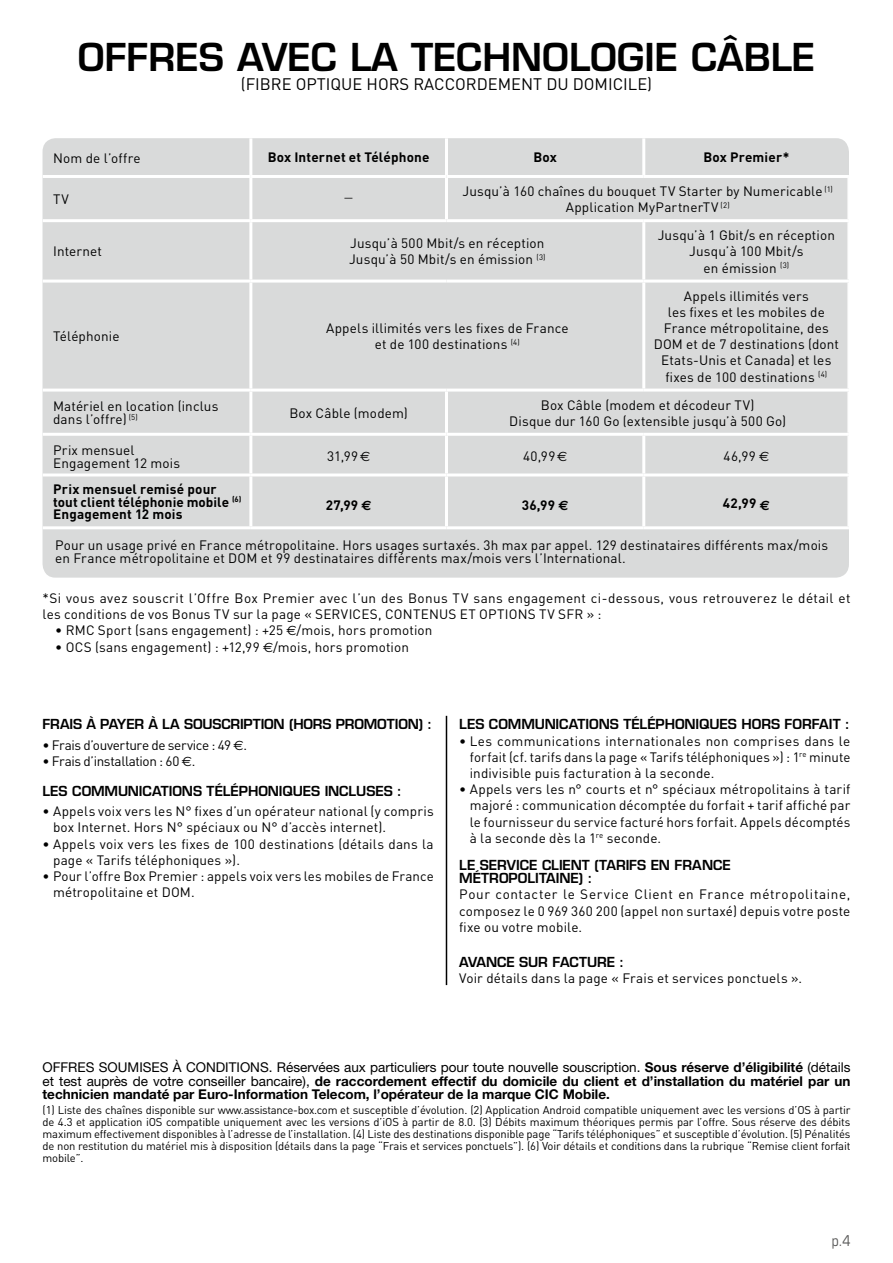
<style>
.page{position:relative;width:893px;height:1263px;background:#fff}
.page>*{position:absolute;margin:0;border:0;box-sizing:border-box;transform-origin:0 0}
.t1{font:600 37.5px "Eurostile LT Std";color:#000}
.t2{font:16.5px "DIN";color:#000}
.t3{font:condensed 15px "Eurostile LT Std";color:#565655}
.t4{font:13.5px/16.2px "DIN";letter-spacing:.01em;color:#000}
.t5{font:700 13.5px/13.5px "Helvetica Neue LT Std";color:#000;text-align:justify}
.t6{font:600 13.5px/13.5px "Eurostile LT Std";letter-spacing:-.005em;color:#000}
.t7{font:700 13.5px/12.8px "DINOT";letter-spacing:.01em;color:#000}
.t8{font:13.5px "DIN";letter-spacing:-.03em;color:#000}
.t9{font:11.25px/12px "DIN";letter-spacing:-.01em;color:#000;text-align:justify}
.t10{font:10.5px "DIN";color:#000}
.s1{font-family:"Euro Sans Std"}
.s2{font-weight:400}
</style>
<div class="page">
<hr style="left:446px;top:716px;width:1px;height:269px;background:#000">
<div style="left:43px;top:138px;width:806px;height:440px;background:#d9dada;border-radius:13px"></div>
<hr style="left:249px;top:138px;width:3px;height:37px;background:#fff">
<hr style="left:445px;top:138px;width:3px;height:37px;background:#fff">
<hr style="left:43px;top:175px;width:208px;height:3px;background:#fff">
<hr style="left:251px;top:175px;width:195px;height:3px;background:#fff">
<hr style="left:249px;top:178px;width:3px;height:41px;background:#fff">
<hr style="left:446px;top:175px;width:198px;height:3px;background:#fff">
<hr style="left:445px;top:178px;width:3px;height:41px;background:#fff">
<hr style="left:644px;top:175px;width:205px;height:3px;background:#fff">
<hr style="left:43px;top:219px;width:208px;height:3px;background:#fff">
<hr style="left:251px;top:219px;width:195px;height:3px;background:#fff">
<hr style="left:249px;top:222px;width:3px;height:58px;background:#fff">
<hr style="left:446px;top:219px;width:198px;height:3px;background:#fff">
<hr style="left:644px;top:219px;width:205px;height:3px;background:#fff">
<hr style="left:642px;top:222px;width:3px;height:58px;background:#fff">
<hr style="left:43px;top:280px;width:208px;height:3px;background:#fff">
<hr style="left:251px;top:280px;width:195px;height:3px;background:#fff">
<hr style="left:249px;top:283px;width:3px;height:106px;background:#fff">
<hr style="left:446px;top:280px;width:198px;height:3px;background:#fff">
<hr style="left:644px;top:280px;width:205px;height:3px;background:#fff">
<hr style="left:642px;top:283px;width:3px;height:106px;background:#fff">
<hr style="left:43px;top:389px;width:208px;height:3px;background:#fff">
<hr style="left:251px;top:389px;width:195px;height:3px;background:#fff">
<hr style="left:249px;top:392px;width:3px;height:41px;background:#fff">
<hr style="left:446px;top:389px;width:198px;height:3px;background:#fff">
<hr style="left:445px;top:392px;width:3px;height:41px;background:#fff">
<hr style="left:644px;top:389px;width:205px;height:3px;background:#fff">
<hr style="left:43px;top:433px;width:208px;height:3px;background:#fff">
<hr style="left:251px;top:433px;width:195px;height:3px;background:#fff">
<hr style="left:249px;top:436px;width:3px;height:37px;background:#fff">
<hr style="left:446px;top:433px;width:198px;height:3px;background:#fff">
<hr style="left:445px;top:436px;width:3px;height:37px;background:#fff">
<hr style="left:644px;top:433px;width:205px;height:3px;background:#fff">
<hr style="left:642px;top:436px;width:3px;height:37px;background:#fff">
<hr style="left:43px;top:473px;width:208px;height:3px;background:#fff">
<hr style="left:251px;top:473px;width:195px;height:3px;background:#fff">
<hr style="left:249px;top:476px;width:3px;height:50px;background:#fff">
<hr style="left:446px;top:473px;width:198px;height:3px;background:#fff">
<hr style="left:445px;top:476px;width:3px;height:50px;background:#fff">
<hr style="left:644px;top:473px;width:205px;height:3px;background:#fff">
<hr style="left:642px;top:476px;width:3px;height:50px;background:#fff">
<hr style="left:642px;top:138px;width:3px;height:37px;background:#fff">
<hr style="left:847px;top:222px;width:2px;height:58px;background:#fff">
<hr style="left:847px;top:283px;width:2px;height:106px;background:#fff">
<hr style="left:847px;top:436px;width:2px;height:37px;background:#fff">
<hr style="left:847px;top:476px;width:2px;height:50px;background:#fff">
<hr style="left:847px;top:178px;width:2px;height:41px;background:#fff">
<hr style="left:847px;top:392px;width:2px;height:41px;background:#fff">
<hr style="left:43px;top:526px;width:208px;height:3px;background:#fff">
<hr style="left:251px;top:526px;width:195px;height:3px;background:#fff">
<hr style="left:446px;top:526px;width:198px;height:3px;background:#fff">
<hr style="left:644px;top:526px;width:205px;height:3px;background:#fff">
<h1 class="t1" style="left:78px;top:33px;width:739px">OFFRES AVEC LA TECHNOLOGIE CÂBLE</h1>
<p class="t2" style="left:241px;top:74px;width:413px">(FIBRE OPTIQUE HORS RACCORDEMENT DU DOMICILE)</p>
<p class="t4" style="left:53px;top:150px;width:89px">Nom de l’offre</p>
<p class="t7" style="left:268px;top:151px;width:163px">Box Internet et Téléphone</p>
<p class="t7" style="left:533px;top:151px;width:25px">Box</p>
<p class="t7" style="left:703px;top:151px;width:87px">Box Premier*</p>
<p class="t4" style="left:53px;top:191px;width:17px">TV</p>
<p class="t10" style="left:344px;top:191px;width:11px">—</p>
<p class="t4" style="left:462px;top:183px;width:372px;text-align:center">Jusqu’à 160 chaînes du bouquet TV Starter by Numericable <sup>(1)<br></sup>Application MyPartnerTV <sup>(2)</sup></p>
<p class="t4" style="left:53px;top:243px;width:50px">Internet</p>
<p class="t4" style="left:349px;top:235px;width:198px">Jusqu’à 500 Mbit/s en réception<br>Jusqu’à 50 Mbit/s en émission <sup>(3)</sup></p>
<p class="t4" style="left:658px;top:227px;width:179px;text-align:center">Jusqu’à 1 Gbit/s en réception<br>Jusqu’à 100 Mbit/s<br>en émission <sup>(3)</sup></p>
<p class="t4" style="left:53px;top:328px;width:68px">Téléphonie</p>
<p class="t4" style="left:326px;top:320px;width:244px;text-align:center">Appels illimités vers les fixes de France et de 100 destinations <sup>(4)</sup></p>
<p class="t4" style="left:654px;top:287px;width:187px;text-align:center">Appels illimités vers<br>les fixes et les mobiles de<br>France métropolitaine, des<br>DOM et de 7 destinations (dont<br>Etats-Unis et Canada) et les fixes de 100 destinations <sup>(4)</sup></p>
<p class="t4" style="left:53px;top:400px;width:167px;line-height:12.8px">Matériel en location (inclus dans l’offre) <sup>(5)</sup></p>
<p class="t4" style="left:289px;top:404px;width:120px">Box Câble (modem)</p>
<p class="t4" style="left:509px;top:396px;width:278px;text-align:center">Box Câble (modem et décodeur TV)<br>Disque dur 160 Go (extensible jusqu’à 500 Go)</p>
<p class="t4" style="left:53px;top:444px;width:128px;line-height:12.8px">Prix mensuel<br>Engagement 12 mois</p>
<p class="t4" style="left:327px;top:448px;width:44px">31,99<span class="s1">€</span></p>
<p class="t4" style="left:523px;top:448px;width:46px">40,99<span class="s1">€</span></p>
<p class="t4" style="left:723px;top:448px;width:47px">46,99 <span class="s1">€</span></p>
<p class="t7" style="left:53px;top:482px;width:190px">Prix mensuel remisé pour tout client téléphonie mobile <sup>(6)<br></sup>Engagement 12 mois</p>
<p class="t7" style="left:326px;top:498px;width:47px">27,99 <span class="s1">€</span></p>
<p class="t7" style="left:522px;top:498px;width:48px">36,99 <span class="s1">€</span></p>
<p class="t7" style="left:723px;top:496px;width:48px">42,99 <span class="s1">€</span></p>
<p class="t4" style="left:55px;top:539px;width:774px;line-height:12.8px">Pour un usage privé en France métropolitaine. Hors usages surtaxés. 3h max par appel. 129 destinataires différents max/mois en France métropolitaine et DOM et 99 destinataires différents max/mois vers l’International.</p>
<p class="t4" style="left:43px;top:590px;width:809px">*Si vous avez souscrit l’Offre Box Premier avec l’un des Bonus TV sans engagement ci-dessous, vous retrouverez le détail et les conditions de vos Bonus TV sur la page « SERVICES, CONTENUS ET OPTIONS TV SFR » :</p>
<p class="t4" style="left:55px;top:622px;width:379px">• RMC Sport (sans engagement) : +25 <span class="s1">€</span>/mois, hors promotion</p>
<p class="t4" style="left:55px;top:638px;width:355px">• OCS (sans engagement) : +12,99 <span class="s1">€</span>/mois, hors promotion</p>
<p class="t6" style="left:43px;top:717px;width:391px">FRAIS À PAYER À LA SOUSCRIPTION (HORS PROMOTION) :</p>
<p class="t8" style="left:43px;top:736px;width:206px">• Frais d’ouverture de service : 49 <span class="s1">€</span>.</p>
<p class="t8" style="left:43px;top:753px;width:154px">• Frais d’installation : 60 <span class="s1">€</span>.</p>
<p class="t6" style="left:43px;top:784px;width:361px">LES COMMUNICATIONS TÉLÉPHONIQUES INCLUSES :</p>
<p class="t4" style="left:53px;top:803px;width:382px;text-indent:-11px">• Appels voix vers les N° fixes d’un opérateur national (y compris box Internet. Hors N° spéciaux ou N° d’accès internet).</p>
<p class="t4" style="left:53px;top:835px;width:382px;text-indent:-11px">• Appels voix vers les fixes de 100 destinations (détails dans la page « Tarifs téléphoniques »).</p>
<p class="t4" style="left:53px;top:868px;width:382px;text-indent:-11px">• Pour l’offre Box Premier : appels voix vers les mobiles de France métropolitaine et DOM.</p>
<p class="t6" style="left:459px;top:717px;width:392px">LES COMMUNICATIONS TÉLÉPHONIQUES HORS FORFAIT :</p>
<p class="t4" style="left:470px;top:732px;width:382px;text-align:justify;text-indent:-11px">• Les communications internationales non comprises dans le forfait (cf. tarifs dans la page « Tarifs téléphoniques ») : 1<sup>re</sup> minute indivisible puis facturation à la seconde.</p>
<p class="t4" style="left:470px;top:781px;width:382px;text-align:justify;text-indent:-11px">• Appels vers les n° courts et n° spéciaux métropolitains à tarif majoré : communication décomptée du forfait + tarif affiché par le fournisseur du service facturé hors forfait. Appels décomptés à la seconde dès la 1<sup>re</sup> seconde.</p>
<p class="t6" style="left:459px;top:858px;width:273px">LE SERVICE CLIENT (TARIFS EN FRANCE<br>MÉTROPOLITAINE) :</p>
<p class="t4" style="left:459px;top:886px;width:393px;text-align:justify">Pour contacter le Service Client en France métropolitaine, composez le 0 969 360 200 (appel non surtaxé) depuis votre poste fixe ou votre mobile.</p>
<p class="t6" style="left:459px;top:955px;width:167px">AVANCE SUR FACTURE :</p>
<p class="t4" style="left:459px;top:970px;width:344px">Voir détails dans la page « Frais et services ponctuels ».</p>
<p class="t5" style="left:43px;top:1060px;width:809px"><span class="s2">OFFRES SOUMISES À CONDITIONS. Réservées aux particuliers pour toute nouvelle souscription.</span> Sous réserve d’éligibilité <span class="s2">(détails et test auprès de votre conseiller bancaire),</span> de raccordement effectif du domicile du client et d’installation du matériel par un technicien mandaté par Euro-Information Telecom, l’opérateur de la marque CIC Mobile.</p>
<p class="t9" style="left:43px;top:1103px;width:809px">(1) Liste des chaînes disponible sur www.assistance-box.com et susceptible d’évolution. (2) Application Android compatible uniquement avec les versions d’OS à partir de 4.3 et application iOS compatible uniquement avec les versions d’iOS à partir de 8.0. (3) Débits maximum théoriques permis par l’offre. Sous réserve des débits maximum effectivement disponibles à l’adresse de l’installation. (4) Liste des destinations disponible page “Tarifs téléphoniques” et susceptible d’évolution. (5) Pénalités de non restitution du matériel mis à disposition (détails dans la page “Frais et services ponctuels”). (6) Voir détails et conditions dans la rubrique “Remise client forfait mobile”.</p>
<p class="t3" style="left:832px;top:1231px;width:20px">p.4</p>
</div>
